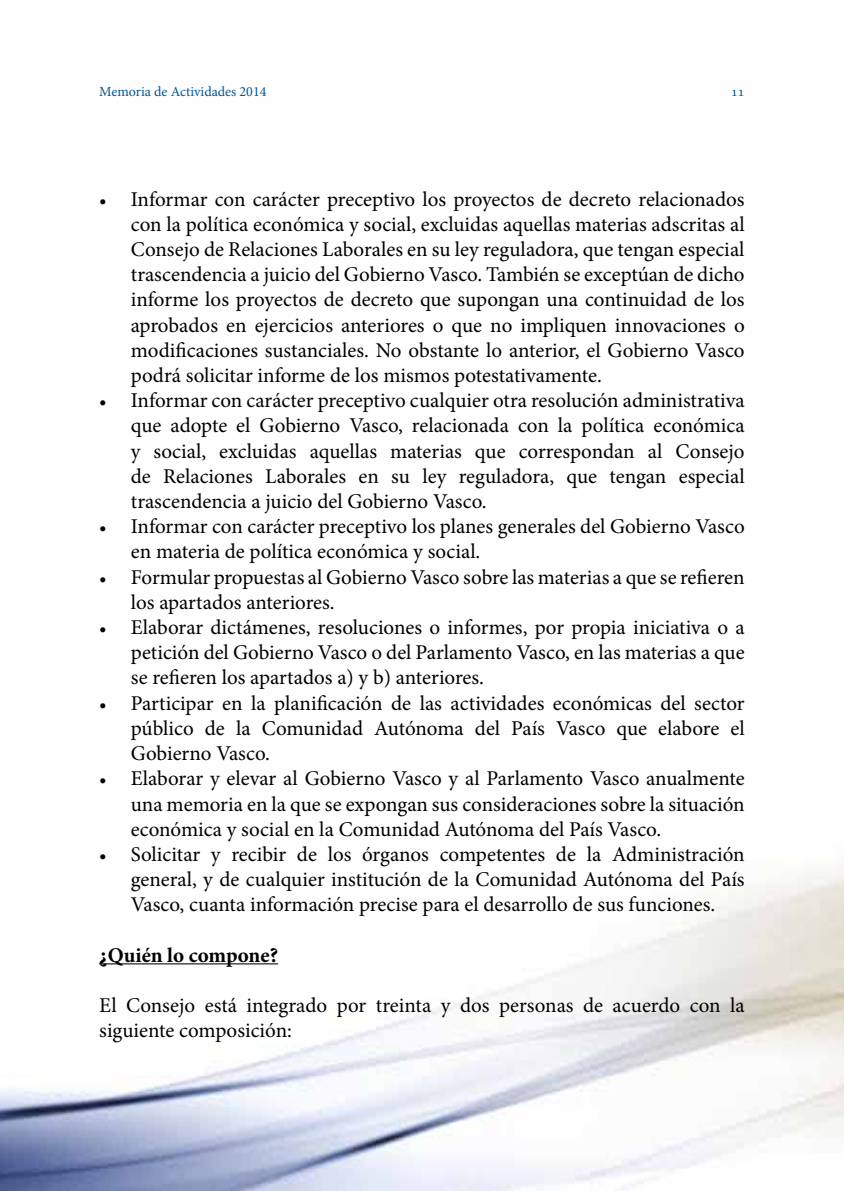
<style>
.page{position:relative;width:844px;height:1191px;background:#fff}
.page>*{position:absolute;margin:0;border:0;box-sizing:border-box;transform-origin:0 0}
.t1{font:21px/25.2px "Minion Pro";color:#000;text-align:justify}
.t2{font:700 21px "Minion Pro";color:#000}
.t3{font:14px "Minion Pro";color:#005596}
.s1{font-size:19.25px}
</style>
<div class="page">
<svg style="left:0;top:869px;width:843px;height:322px"></svg>
<hr style="left:99px;top:963px;width:179px;height:1px;background:#000">
<p class="t3" style="left:99px;top:82px;width:169px">Memoria de Actividades 2014</p>
<p class="t3" style="left:730px;top:82px;width:15px">11</p>
<p class="t1" style="left:131px;top:186px;width:615px;text-indent:-32px"><span class="s1">•</span> Informar con carácter preceptivo los proyectos de decreto relacionados con la política económica y social, excluidas aquellas materias adscritas al Consejo de Relaciones Laborales en su ley reguladora, que tengan especial trascendencia a juicio del Gobierno Vasco. También se exceptúan de dicho informe los proyectos de decreto que supongan una continuidad de los aprobados en ejercicios anteriores o que no impliquen innovaciones o modificaciones sustanciales. No obstante lo anterior, el Gobierno Vasco podrá solicitar informe de los mismos potestativamente.</p>
<p class="t1" style="left:131px;top:388px;width:615px;text-indent:-32px"><span class="s1">•</span> Informar con carácter preceptivo cualquier otra resolución administrativa que adopte el Gobierno Vasco, relacionada con la política económica y social, excluidas aquellas materias que correspondan al Consejo de Relaciones Laborales en su ley reguladora, que tengan especial trascendencia a juicio del Gobierno Vasco.</p>
<p class="t1" style="left:131px;top:514px;width:615px;text-indent:-32px"><span class="s1">•</span> Informar con carácter preceptivo los planes generales del Gobierno Vasco en materia de política económica y social.</p>
<p class="t1" style="left:131px;top:564px;width:615px;text-indent:-32px"><span class="s1">•</span> Formular propuestas al Gobierno Vasco sobre las materias a que se refieren los apartados anteriores.</p>
<p class="t1" style="left:131px;top:615px;width:615px;text-indent:-32px"><span class="s1">•</span> Elaborar dictámenes, resoluciones o informes, por propia iniciativa o a petición del Gobierno Vasco o del Parlamento Vasco, en las materias a que se refieren los apartados a) y b) anteriores.</p>
<p class="t1" style="left:131px;top:690px;width:615px;text-indent:-32px"><span class="s1">•</span> Participar en la planificación de las actividades económicas del sector público de la Comunidad Autónoma del País Vasco que elabore el Gobierno Vasco.</p>
<p class="t1" style="left:131px;top:766px;width:615px;text-indent:-32px"><span class="s1">•</span> Elaborar y elevar al Gobierno Vasco y al Parlamento Vasco anualmente una memoria en la que se expongan sus consideraciones sobre la situación económica y social en la Comunidad Autónoma del País Vasco.</p>
<p class="t1" style="left:131px;top:841px;width:615px;text-indent:-32px"><span class="s1">•</span> Solicitar y recibir de los órganos competentes de la Administración general, y de cualquier institución de la Comunidad Autónoma del País Vasco, cuanta información precise para el desarrollo de sus funciones.</p>
<p class="t2" style="left:99px;top:940px;width:180px">¿Quién lo compone?</p>
<p class="t1" style="left:99px;top:993px;width:646px">El Consejo está integrado por treinta y dos personas de acuerdo con la siguiente composición:</p>
</div>
